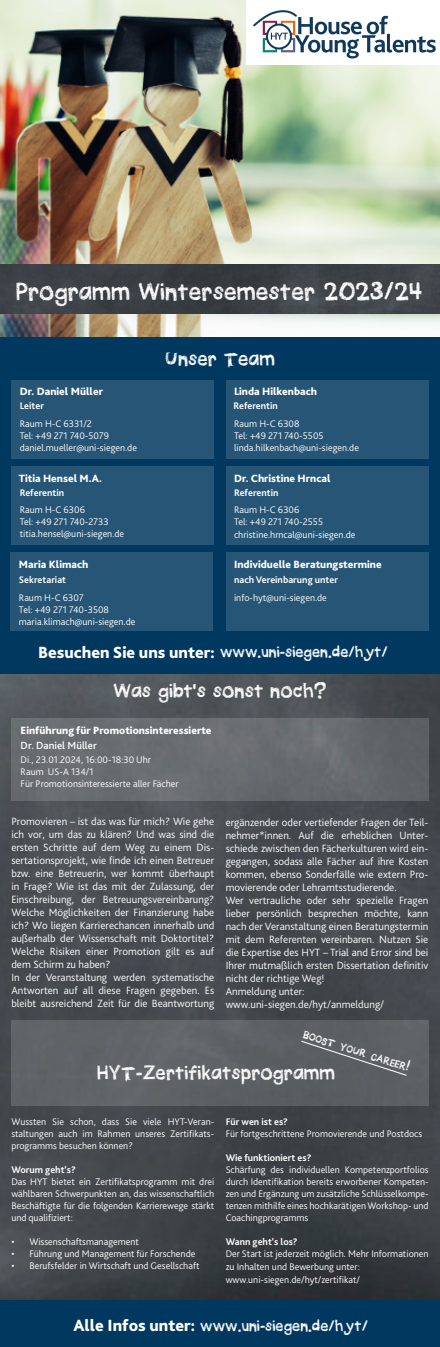
<style>
.page{position:relative;width:440px;height:1347px;background:#fff}
.page>*{position:absolute;margin:0;border:0;box-sizing:border-box;transform-origin:0 0}
.t1{font:33px "Quick Pencil";color:#fff}
.t2{font:27px "Quick Pencil";color:#fff}
.t3{font:21px "Quick Pencil";color:#fff}
.t4{font:800 17px "Bliss 2";color:#fff}
.t5{font:14.7px "Quick Pencil";color:#fff}
.t6{font:300 11px/13px "Bliss 2";color:#fff;text-align:justify}
.Titel{font:800 11px "Bliss 2";color:#fff}
.Ref{font:500 10.8px "Bliss 2";color:#fff}
.Infos{font:300 10px/12px "Bliss 2";color:#fff;text-align:justify}
.t7{font:700 10px "Bliss 2";color:#fff}
.s1{font-size:35px}
.s2{font-size:21px}
</style>
<div class="page">
<img style="left:0;top:673px;width:439px;height:627px">
<img style="left:0;top:0;width:439px;height:337px">
<div style="left:247px;top:1px;width:192px;height:63px;background:#fff"></div>
<img style="left:0;top:264px;width:439px;height:49px">
<img style="left:253px;top:10px;width:183px;height:49px">
<div style="left:0;top:337px;width:439px;height:336px;background:#00385f"></div>
<div style="left:11px;top:553px;width:202px;height:78px;background:#265576"></div>
<div style="left:11px;top:1020px;width:417px;height:86px;background:#5f6366"></div>
<div style="left:0;top:1300px;width:439px;height:46px;background:#00385f"></div>
<div style="left:11px;top:380px;width:202px;height:78px;background:#265576"></div>
<div style="left:225px;top:380px;width:203px;height:78px;background:#265576"></div>
<div style="left:11px;top:467px;width:202px;height:78px;background:#265576"></div>
<div style="left:225px;top:467px;width:203px;height:78px;background:#265576"></div>
<svg style="left:301px;top:1041px;width:106px;height:35px"></svg>
<div style="left:11px;top:719px;width:417px;height:82px;background:#686d70"></div>
<div style="left:225px;top:553px;width:203px;height:78px;background:#265576"></div>
<p class="t1" style="left:16px;top:280px;width:408px">Programm Wintersemester <span class="s1">2023/24</span></p>
<p class="Titel" style="left:20px;top:384px;width:85px">Dr. Daniel Müller</p>
<p class="t7" style="left:20px;top:399px;width:26px">Leiter</p>
<p class="Infos" style="left:20px;top:417px;width:74px">Raum H-C 6331/2</p>
<p class="Infos" style="left:20px;top:429px;width:91px">Tel: +49 271 740-5079</p>
<p class="Infos" style="left:20px;top:441px;width:119px">daniel.mueller@uni-siegen.de</p>
<p class="Titel" style="left:19px;top:471px;width:84px">Titia Hensel M.A.</p>
<p class="t7" style="left:20px;top:486px;width:46px">Referentin</p>
<p class="Infos" style="left:20px;top:504px;width:67px">Raum H-C 6306</p>
<p class="Infos" style="left:20px;top:516px;width:90px">Tel: +49 271 740-2733</p>
<p class="Infos" style="left:20px;top:528px;width:106px">titia.hensel@uni-siegen.de</p>
<p class="Titel" style="left:19px;top:558px;width:71px">Maria Klimach</p>
<p class="t7" style="left:19px;top:573px;width:49px">Sekretariat</p>
<p class="Infos" style="left:19px;top:591px;width:66px">Raum H-C 6307</p>
<p class="Infos" style="left:19px;top:603px;width:92px">Tel: +49 271 740-3508</p>
<p class="Infos" style="left:19px;top:615px;width:118px">maria.klimach@uni-siegen.de</p>
<p class="t2" style="left:165px;top:349px;width:111px">Unser Team</p>
<p class="Titel" style="left:234px;top:384px;width:84px">Linda Hilkenbach</p>
<p class="t7" style="left:233px;top:399px;width:46px">Referentin</p>
<p class="Infos" style="left:234px;top:417px;width:67px">Raum H-C 6308</p>
<p class="Infos" style="left:234px;top:429px;width:91px">Tel: +49 271 740-5505</p>
<p class="Infos" style="left:234px;top:441px;width:126px">linda.hilkenbach@uni-siegen.de</p>
<p class="Titel" style="left:234px;top:471px;width:98px">Dr. Christine Hrncal</p>
<p class="t7" style="left:234px;top:486px;width:46px">Referentin</p>
<p class="Infos" style="left:234px;top:504px;width:67px">Raum H-C 6306</p>
<p class="Infos" style="left:234px;top:516px;width:90px">Tel: +49 271 740-2555</p>
<p class="Infos" style="left:234px;top:528px;width:123px">christine.hrncal@uni-siegen.de</p>
<p class="Titel" style="left:234px;top:558px;width:149px">Individuelle Beratungstermine</p>
<p class="t7" style="left:234px;top:573px;width:105px">nach Vereinbarung unter</p>
<p class="Infos" style="left:234px;top:591px;width:94px">info-hyt@uni-siegen.de</p>
<p class="t3" style="left:220px;top:645px;width:169px">www.uni-siegen.de/hyt/</p>
<p class="t4" style="left:38px;top:641px;width:178px">Besuchen Sie uns unter:</p>
<p class="t2" style="left:113px;top:682px;width:215px">Was gibt's sonst noch?</p>
<p class="Titel" style="left:21px;top:723px;width:192px">Einführung für Promotionsinteressierte</p>
<p class="Ref" style="left:21px;top:738px;width:78px">Dr. Daniel Müller</p>
<p class="Infos" style="left:21px;top:753px;width:132px">Di., 23.01.2024, 16:00-18:30 Uhr</p>
<p class="Infos" style="left:21px;top:765px;width:74px">Raum US-A 134/1</p>
<p class="Infos" style="left:21px;top:777px;width:159px">Für Promotionsinteressierte aller Fächer</p>
<p class="t6" style="left:11px;top:814px;width:204px">Promovieren – ist das was für mich? Wie gehe ich vor, um das zu klären? Und was sind die ersten Schritte auf dem Weg zu einem Dis&shy;sertationsprojekt, wie finde ich einen Betreuer bzw. eine Betreuerin, wer kommt überhaupt in Frage? Wie ist das mit der Zulassung, der Einschreibung, der Betreuungsvereinbarung?<br>Welche Möglichkeiten der Finanzierung habe ich? Wo liegen Karrierechancen innerhalb und außerhalb der Wissenschaft mit Doktortitel?<br>Welche Risiken einer Promotion gilt es auf dem Schirm zu haben?</p>
<p class="t6" style="left:11px;top:970px;width:204px">In der Veranstaltung werden systematische Antworten auf all diese Fragen gegeben. Es bleibt ausreichend Zeit für die Beantwortung</p>
<p class="t6" style="left:225px;top:815px;width:204px">ergänzender oder vertiefender Fragen der Teil&shy;nehmer*innen. Auf die erheblichen Unter&shy;schiede zwischen den Fächerkulturen wird ein&shy;gegangen, sodass alle Fächer auf ihre Kosten kommen, ebenso Sonderfälle wie extern Pro&shy;movierende oder Lehramtsstudierende.</p>
<p class="t6" style="left:225px;top:893px;width:204px">Wer vertrauliche oder sehr spezielle Fragen lieber persönlich besprechen möchte, kann nach der Veranstaltung einen Beratungstermin mit dem Referenten vereinbaren. Nutzen Sie die Expertise des HYT – Trial and Error sind bei Ihrer mutmaßlich ersten Dissertation definitiv nicht der richtige Weg!</p>
<p class="t6" style="left:225px;top:984px;width:80px">Anmeldung unter:</p>
<p class="t6" style="left:225px;top:997px;width:160px">www.uni-siegen.de/hyt/anmeldung/</p>
<p class="t5" style="left:305px;top:1029px;width:112px;rotate:18deg">boost your career<span class="s2">!</span></p>
<p class="t2" style="left:97px;top:1063px;width:239px">HYT-Zertifikatsprogramm</p>
<p class="Infos" style="left:11px;top:1115px;width:204px">Wussten Sie schon, dass Sie viele HYT-Veran&shy;staltungen auch im Rahmen unseres Zertifikats&shy;programms besuchen können?</p>
<p class="t7" style="left:11px;top:1163px;width:66px">Worum geht‘s?</p>
<p class="Infos" style="left:11px;top:1175px;width:204px">Das HYT bietet ein Zertifikatsprogramm mit drei wählbaren Schwerpunkten an, das wissenschaftlich Beschäftigte für die folgenden Karrierewege stärkt und qualifiziert:</p>
<p class="Infos" style="left:11px;top:1235px;width:129px">• Wissenschaftsmanagement</p>
<p class="Infos" style="left:11px;top:1247px;width:185px">• Führung und Management für Forschende</p>
<p class="Infos" style="left:11px;top:1259px;width:189px">• Berufsfelder in Wirtschaft und Gesellschaft</p>
<p class="t7" style="left:225px;top:1115px;width:64px">Für wen ist es?</p>
<p class="Infos" style="left:225px;top:1127px;width:198px">Für fortgeschrittene Promovierende und Postdocs</p>
<p class="t7" style="left:225px;top:1151px;width:87px">Wie funktioniert es?</p>
<p class="Infos" style="left:225px;top:1163px;width:204px">Schärfung des individuellen Kompetenzportfolios durch Identifikation bereits erworbener Kompeten&shy;zen und Ergänzung um zusätzliche Schlüsselkompe&shy;tenzen mithilfe eines hochkarätigen Workshop- und Coachingprogramms</p>
<p class="t7" style="left:225px;top:1235px;width:74px">Wann geht‘s los?</p>
<p class="Infos" style="left:225px;top:1246px;width:204px;line-height:13px">Der Start ist jederzeit möglich. Mehr Informationen zu Inhalten und Bewerbung unter:</p>
<p class="Infos" style="left:225px;top:1273px;width:136px">www.uni-siegen.de/hyt/zertifikat/</p>
<p class="t4" style="left:73px;top:1314px;width:123px">Alle Infos unter:</p>
<p class="t3" style="left:200px;top:1318px;width:169px">www.uni-siegen.de/hyt/</p>
</div>
